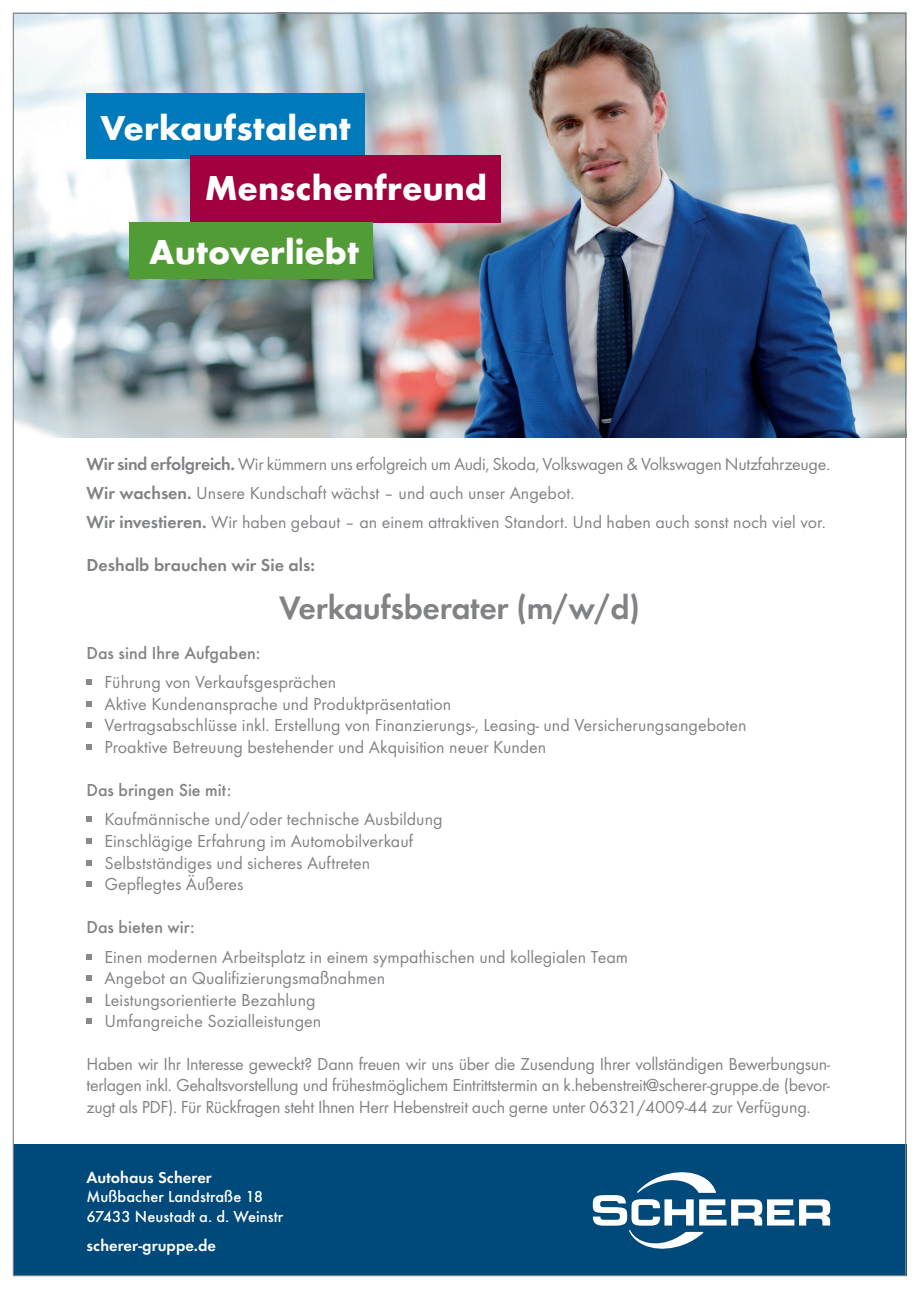
<style>
.page{position:relative;width:919px;height:1289px;background:#fff}
.page>*{position:absolute;margin:0;border:0;box-sizing:border-box;transform-origin:0 0}
.t1{font:700 35.85px/63.6px "Futura T";color:#fff}
.t2{font:600 33.75px "Futura T";letter-spacing:-.01em;color:#808285}
.t3{font:18px/21.6px "Futura T";color:#808285}
.t4{font:500 18px "Futura T";color:#808285}
.t5{font:600 18px "Futura T";color:#808285}
.t6{font:500 16.5px/19.8px "Futura T";color:#fff}
.t7{font:600 16.5px "Futura T";color:#fff}
.s1{font-weight:600}
</style>
<div class="page">
<div style="left:13px;top:1144px;width:893px;height:132px;background:#00497b"></div>
<img style="left:15px;top:15px;width:889px;height:422px">
<svg style="left:592px;top:1172px;width:238px;height:77px"></svg>
<div style="left:86px;top:94px;width:278px;height:65px;background:#007abb"></div>
<div style="left:190px;top:155px;width:310px;height:67px;background:#a1013f"></div>
<svg style="left:86px;top:679px;width:6px;height:6px"></svg>
<svg style="left:86px;top:701px;width:6px;height:5px"></svg>
<svg style="left:86px;top:722px;width:6px;height:6px"></svg>
<svg style="left:86px;top:744px;width:6px;height:6px"></svg>
<svg style="left:86px;top:816px;width:6px;height:6px"></svg>
<svg style="left:86px;top:838px;width:6px;height:6px"></svg>
<svg style="left:86px;top:860px;width:6px;height:5px"></svg>
<svg style="left:86px;top:881px;width:6px;height:6px"></svg>
<svg style="left:86px;top:954px;width:6px;height:5px"></svg>
<svg style="left:86px;top:975px;width:6px;height:6px"></svg>
<svg style="left:86px;top:997px;width:6px;height:5px"></svg>
<svg style="left:86px;top:1018px;width:6px;height:6px"></svg>
<div style="left:129px;top:222px;width:244px;height:57px;background:#529c38"></div>
<h1 class="t1" style="left:100px;top:96px;width:252px">Verkaufstalent</h1>
<h1 class="t1" style="left:149px;top:156px;width:339px;text-indent:55px">Menschenfreund<br>Autoverliebt</h1>
<p class="t3" style="left:86px;top:449px;width:745px;line-height:29.1px"><span class="s1">Wir sind erfolgreich.</span> Wir kümmern uns erfolgreich um Audi, Skoda, Volkswagen &amp; Volkswagen Nutzfahrzeuge.<br><span class="s1">Wir wachsen.</span> Unsere Kundschaft wächst – und auch unser Angebot.<br><span class="s1">Wir investieren.</span> Wir haben gebaut – an einem attraktiven Standort. Und haben auch sonst noch viel vor.</p>
<p class="t5" style="left:86px;top:554px;width:230px">Deshalb brauchen wir Sie als:</p>
<h2 class="t2" style="left:279px;top:587px;width:362px">Verkaufsberater (m/w/d)</h2>
<p class="t4" style="left:86px;top:642px;width:175px">Das sind Ihre Aufgaben:</p>
<p class="t3" style="left:104px;top:671px;width:643px">Führung von Verkaufsgesprächen<br>Aktive Kundenansprache und Produktpräsentation<br>Vertragsabschlüsse inkl. Erstellung von Finanzierungs-, Leasing- und Versicherungsangeboten Proaktive Betreuung bestehender und Akquisition neuer Kunden</p>
<p class="t4" style="left:86px;top:779px;width:146px">Das bringen Sie mit:</p>
<p class="t3" style="left:104px;top:808px;width:339px">Kaufmännische und/oder technische Ausbildung Einschlägige Erfahrung im Automobilverkauf Selbstständiges und sicheres Auftreten Gepflegtes Äußeres</p>
<p class="t4" style="left:86px;top:916px;width:110px">Das bieten wir:</p>
<p class="t3" style="left:104px;top:945px;width:525px">Einen modernen Arbeitsplatz in einem sympathischen und kollegialen Team Angebot an Qualifizierungsmaßnahmen<br>Leistungsorientierte Bezahlung<br>Umfangreiche Sozialleistungen</p>
<p class="t3" style="left:86px;top:1052px;width:745px;text-align:justify">Haben wir Ihr Interesse geweckt? Dann freuen wir uns über die Zusendung Ihrer vollständigen Bewerbungsun&shy;terlagen inkl. Gehaltsvorstellung und frühestmöglichem Eintrittstermin an k.hebenstreit@scherer-gruppe.de (bevor&shy;zugt als PDF). Für Rückfragen steht Ihnen Herr Hebenstreit auch gerne unter 06321/4009-44 zur Verfügung.</p>
<p class="t7" style="left:86px;top:1167px;width:127px">Autohaus Scherer</p>
<p class="t6" style="left:86px;top:1186px;width:198px">Mußbacher Landstraße 18<br>67433 Neustadt a. d. Weinstr</p>
<p class="t7" style="left:86px;top:1235px;width:131px">scherer-gruppe.de</p>
</div>
